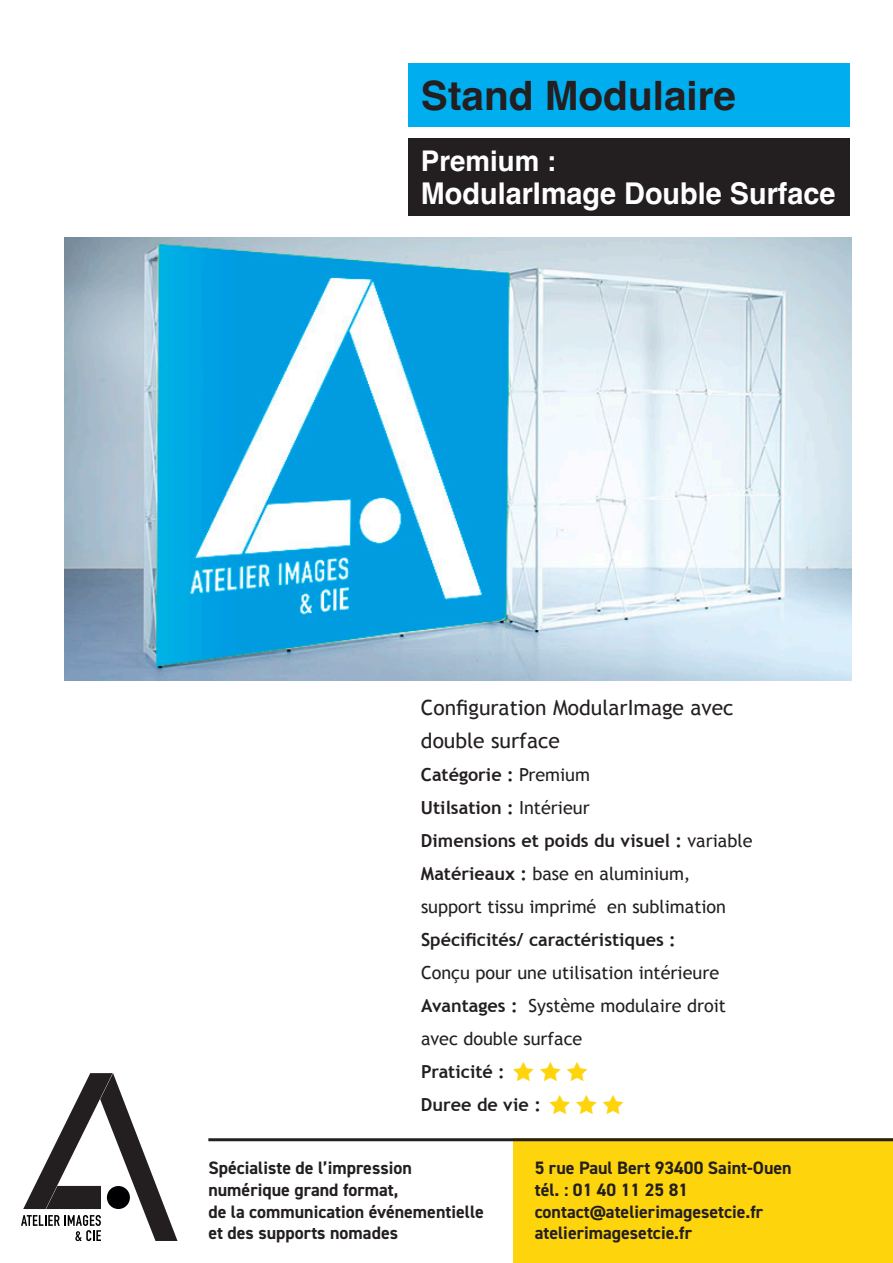
<style>
.page{position:relative;width:893px;height:1263px;background:#fff}
.page>*{position:absolute;margin:0;border:0;box-sizing:border-box;transform-origin:0 0}
.t1{font:700 40.5px "Helvetica";color:#231f20}
.t2{font:700 30px "Helvetica";color:#fff;scale:.96 1}
.t3{font:700 28.5px "Helvetica";color:#fff}
.t4{font:21px/33px "Trebuchet MS";color:#231f20}
.t5{font:18px/33px "Trebuchet MS";color:#231f20}
.t6{font:700 18px/21.6px "DIN2014";color:#231f20}
.t7{font:700 18px/33px "Trebuchet MS";color:#231f20}
.s1{font-weight:700}
</style>
<div class="page">
<div style="left:513px;top:1138px;width:380px;height:125px;background:#fed40c"></div>
<hr style="left:208px;top:1138px;width:685px;height:3px;background:#231f20">
<div style="left:408px;top:63px;width:441px;height:64px;background:#00aeef"></div>
<svg style="left:21px;top:1073px;width:157px;height:168px"></svg>
<div style="left:408px;top:139px;width:441px;height:77px;background:#231f20"></div>
<img style="left:65px;top:237px;width:787px;height:443px">
<h1 class="t1" style="left:421px;top:71px;width:317px">Stand Modulaire</h1>
<h3 class="t3" style="left:421px;top:144px;width:137px">Premium :</h3>
<h2 class="t2" style="left:421px;top:176px;width:433px">ModularImage Double Surface</h2>
<p class="t4" style="left:421px;top:691px;width:314px">Configuration ModularImage avec double surface</p>
<p class="t5" style="left:421px;top:758px;width:333px"><span class="s1">Catégorie :</span> Premium<br><span class="s1">Utilsation :</span> Intérieur<br><span class="s1">Dimensions et poids du visuel :</span> variable<br><span class="s1">Matérieaux :</span> base en aluminium, support tissu imprimé en sublimation</p>
<p class="t7" style="left:421px;top:923px;width:256px">Spécificités/ caractéristiques :</p>
<p class="t5" style="left:421px;top:956px;width:306px">Conçu pour une utilisation intérieure<br><span class="s1">Avantages :</span> Système modulaire droit avec double surface</p>
<p class="t7" style="left:421px;top:1055px;width:122px">Praticité :<br>Duree de vie :</p>
<p class="t6" style="left:208px;top:1157px;width:277px">Spécialiste de l’impression numérique grand format,<br>de la communication événementielle et des supports nomades</p>
<p class="t6" style="left:535px;top:1157px;width:259px">5 rue Paul Bert 93400 Saint-Ouen tél. : 01 40 11 25 81 contact@atelierimagesetcie.fr atelierimagesetcie.fr</p>
</div>
